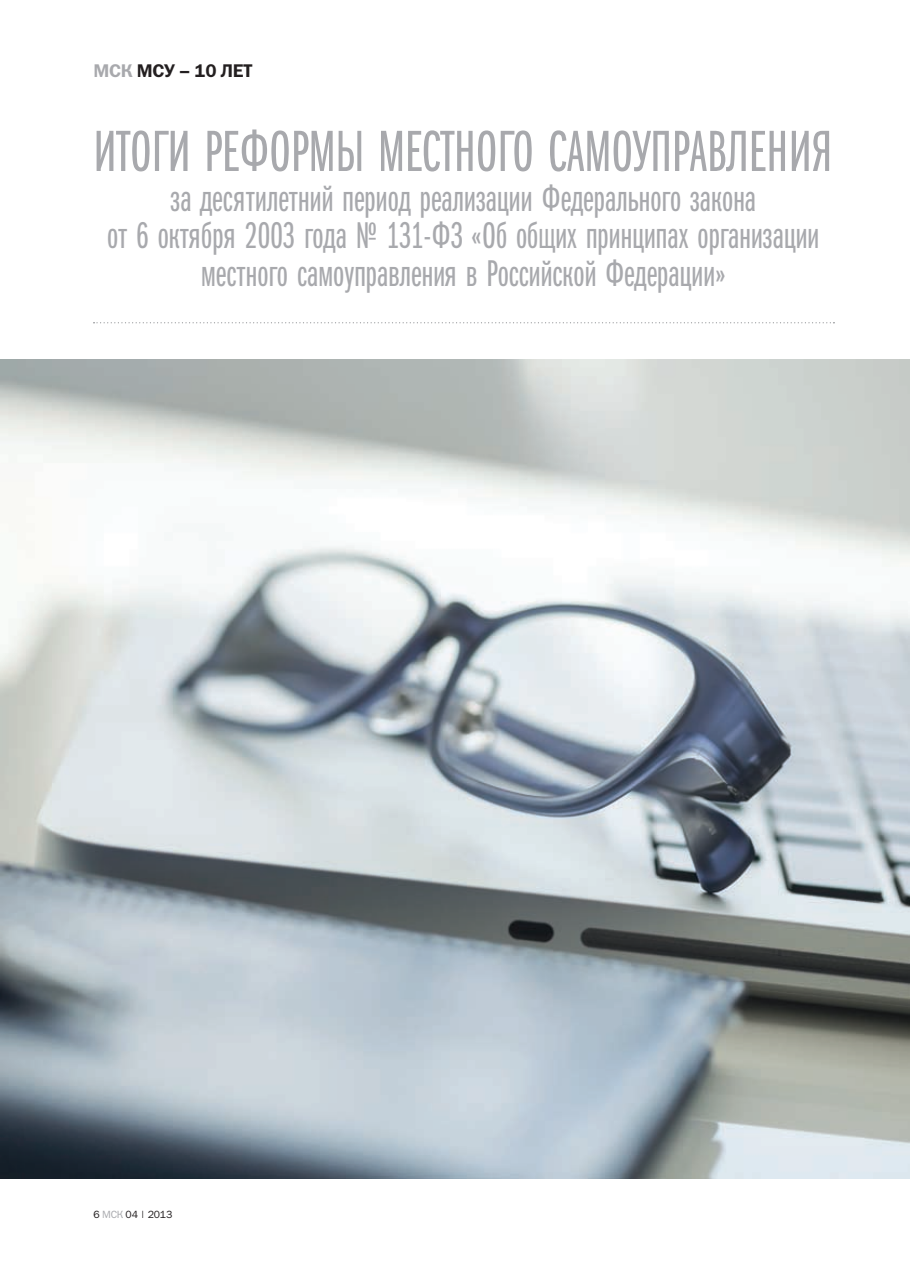
<style>
.page{position:relative;width:910px;height:1268px;background:#fff}
.page>*{position:absolute;margin:0;border:0;box-sizing:border-box;transform-origin:0 0}
.t1{font:58.5px "Franklin Gothic Book X Cmp C";color:#a8a9ad}
.t2{font:37.5px/37px "Franklin Gothic Book X Cmp C";color:#a8a9ad;text-align:center}
.t3{font:18.45px "Franklin Gothic Demi C";letter-spacing:-.015em;color:#231f20}
.t4{font:10.5px "Franklin Gothic Book C";letter-spacing:-.015em;color:#231f20}
.s1{color:#a8a9ad}
</style>
<div class="page">
<img style="left:0;top:359px;width:910px;height:818px">
<svg style="left:94px;top:322px;width:740px;height:1px"></svg>
<p class="t3" style="left:94px;top:60px;width:160px"><span class="s1">мск</span> МСУ – 10 лет</p>
<h1 class="t1" style="left:94px;top:121px;width:739px">Итоги реформы местного самоуправления</h1>
<p class="t2" style="left:107px;top:180px;width:713px">за десятилетний период реализации Федерального закона<br>от 6 октября 2003 года № 131-ФЗ «Об общих принципах организации местного самоуправления в Российской Федерации»</p>
<p class="t4" style="left:94px;top:1208px;width:80px">6 <span class="s1">МСК</span> 04 | 2013</p>
</div>
